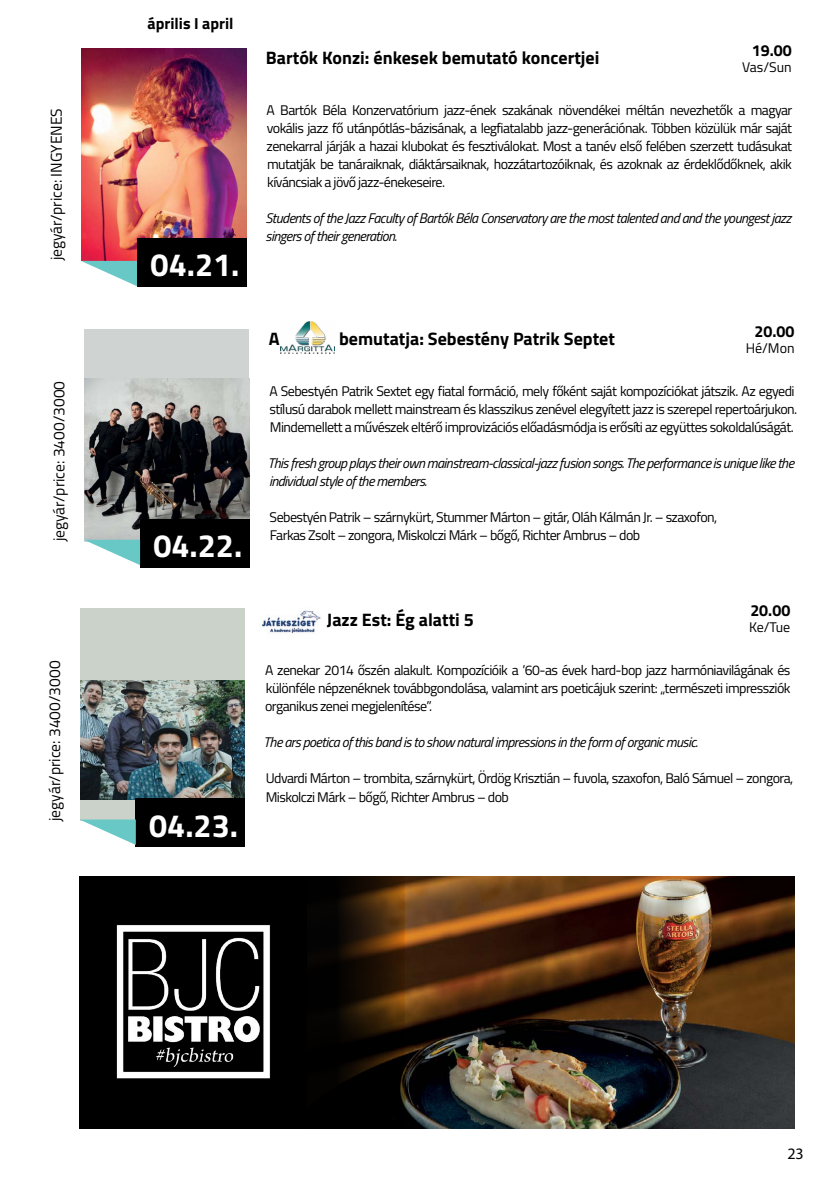
<style>
.page{position:relative;width:840px;height:1191px;background:#fff}
.page>*{position:absolute;margin:0;border:0;box-sizing:border-box;transform-origin:0 0}
.t1{font:700 32.2px "Titillium Web";color:#fff}
.t2{font:700 18px "Titillium Web";color:#000}
.t3{font:700 16px "Titillium Web";color:#000}
.t4{font:16px "Myriad Pro";color:#000}
.t5{font:15.6px "Titillium Web";color:#000}
.t6{font:14px/18px "Titillium Web";letter-spacing:-.04em;color:#000;text-align:justify}
.t7{font:italic 14px/18px "Titillium Web";letter-spacing:-.04em;color:#000}
</style>
<div class="page">
<img style="left:81px;top:48px;width:165px;height:213px">
<svg style="left:81px;top:261px;width:56px;height:25px"></svg>
<div style="left:137px;top:238px;width:109px;height:48px;background:#000"></div>
<div style="left:79px;top:876px;width:715px;height:252px;background:#000"></div>
<img style="left:404px;top:876px;width:390px;height:252px">
<img style="left:116px;top:925px;width:154px;height:154px">
<svg style="left:337px;top:876px;width:67px;height:229px"></svg>
<div style="left:84px;top:329px;width:165px;height:212px;background:#cfd3d1"></div>
<img style="left:84px;top:379px;width:165px;height:160px">
<div style="left:140px;top:519px;width:109px;height:48px;background:#000"></div>
<svg style="left:84px;top:540px;width:56px;height:25px"></svg>
<div style="left:80px;top:609px;width:165px;height:212px;background:#cbd2ca"></div>
<img style="left:80px;top:680px;width:165px;height:119px">
<div style="left:136px;top:799px;width:109px;height:48px;background:#000"></div>
<svg style="left:79px;top:819px;width:57px;height:26px"></svg>
<img style="left:281px;top:321px;width:53px;height:33px">
<img style="left:262px;top:610px;width:59px;height:24px">
<p class="t5" style="left:45px;top:260px;width:154px;rotate:-90deg">jegyár/price: INGYENES</p>
<p class="t5" style="left:48px;top:541px;width:162px;rotate:-90deg">jegyár/price: 3400/3000</p>
<p class="t5" style="left:43px;top:821px;width:162px;rotate:-90deg">jegyár/price: 3400/3000</p>
<p class="t3" style="left:147px;top:12px;width:87px">április I april</p>
<h1 class="t1" style="left:150px;top:240px;width:90px">04.21.</h1>
<h1 class="t1" style="left:153px;top:521px;width:90px">04.22.</h1>
<h1 class="t1" style="left:149px;top:801px;width:90px">04.23.</h1>
<p class="t3" style="left:751px;top:38px;width:41px">19.00</p>
<p class="t2" style="left:266px;top:44px;width:335px">Bartók Konzi: énkesek bemutató koncertjei</p>
<p class="t6" style="left:266px;top:100px;width:527px">A Bartók Béla Konzervatórium jazz-ének szakának növendékei méltán nevezhetők a magyar vokális jazz fő utánpótlás-bázisának, a legfiatalabb jazz-generációnak. Többen közülük már saját zenekarral járják a hazai klubokat és fesztiválokat. Most a tanév első felében szerzett tudásukat mutatják be tanáraiknak, diáktársaiknak, hozzátartozóiknak, és azoknak az érdeklődőknek, akik kíváncsiak a jövő jazz-énekeseire.</p>
<p class="t7" style="left:265px;top:208px;width:527px">Students of the Jazz Faculty of Bartók Béla Conservatory are the most talented and and the youngest jazz singers of their generation.</p>
<p class="t6" style="left:741px;top:57px;width:51px">Vas/Sun</p>
<p class="t3" style="left:754px;top:319px;width:41px">20.00</p>
<p class="t2" style="left:268px;top:324px;width:12px">A</p>
<p class="t2" style="left:339px;top:324px;width:277px">bemutatja: Sebestény Patrik Septet</p>
<p class="t6" style="left:269px;top:381px;width:529px;text-align:left">A Sebestyén Patrik Sextet egy fiatal formáció, mely főként saját kompozíciókat játszik. Az egyedi stílusú darabok mellett mainstream és klasszikus zenével elegyített jazz is szerepel repertoárjukon.<br>Mindemellett a művészek eltérő improvizációs előadásmódja is erősíti az együttes sokoldalúságát.</p>
<p class="t7" style="left:268px;top:453px;width:527px">This fresh group plays their own mainstream-classical-jazz fusion songs. The performance is unique like the individual style of the members.</p>
<p class="t6" style="left:269px;top:507px;width:449px">Sebestyén Patrik – szárnykürt, Stummer Márton – gitár, Oláh Kálmán Jr. – szaxofon,</p>
<p class="t6" style="left:745px;top:338px;width:50px">Hé/Mon</p>
<p class="t6" style="left:270px;top:525px;width:372px">Farkas Zsolt – zongora, Miskolczi Márk – bőgő, Richter Ambrus – dob</p>
<p class="t3" style="left:750px;top:598px;width:41px">20.00</p>
<p class="t2" style="left:327px;top:605px;width:148px">Jazz Est: Ég alatti 5</p>
<p class="t6" style="left:265px;top:661px;width:526px">A zenekar 2014 őszén alakult. Kompozícióik a ’60-as évek hard-bop jazz harmóniavilágának és különféle népzenéknek továbbgondolása, valamint ars poeticájuk szerint: „természeti impressziók organikus zenei megjelenítése”.</p>
<p class="t7" style="left:263px;top:733px;width:435px">The ars poetica of this band is to show natural impressions in the form of organic music.</p>
<p class="t6" style="left:265px;top:769px;width:529px">Udvardi Márton – trombita, szárnykürt, Ördög Krisztián – fuvola, szaxofon, Baló Sámuel – zongora,<br>Miskolczi Márk – bőgő, Richter Ambrus – dob</p>
<p class="t6" style="left:748px;top:618px;width:43px">Ke/Tue</p>
<p class="t4" style="left:786px;top:1143px;width:18px">23</p>
</div>
